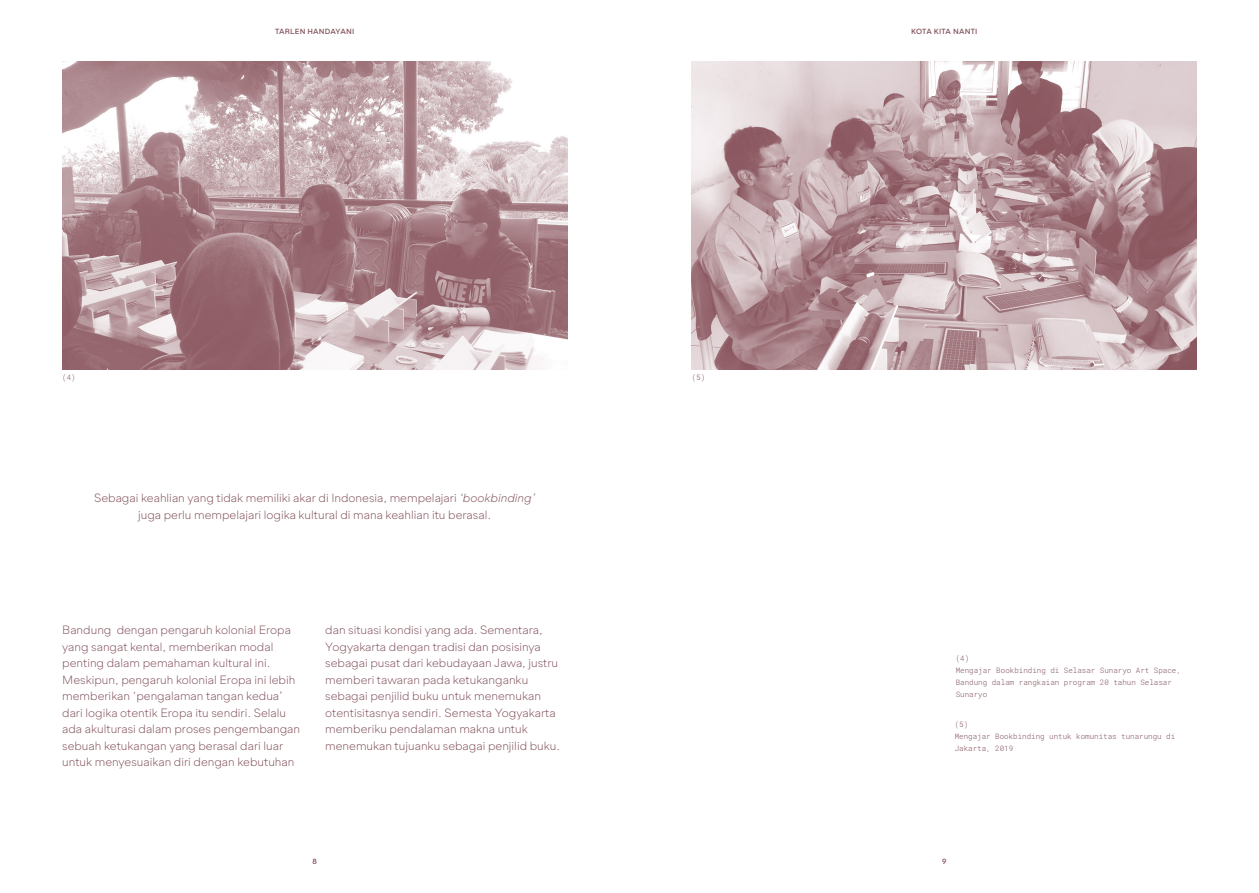
<style>
.page{position:relative;width:1259px;height:893px;background:#fff}
.page>*{position:absolute;margin:0;border:0;box-sizing:border-box;transform-origin:0 0}
.BODY_TEXT{font:300 12px/16.5px "Gramatika";color:#81515a}
.BODY_TEXT-2{font:300 7.5px/12px "Roboto Mono";color:#82545d}
.t1{font:500 7.5px "Gramatika";letter-spacing:.03em;color:#81515a}
.s1{font-style:italic}
</style>
<div class="page">
<img style="left:692px;top:62px;width:504px;height:308px">
<img style="left:62px;top:62px;width:505px;height:308px">
<p class="t1" style="left:275px;top:26px;width:81px">TARLEN HANDAYANI</p>
<p class="BODY_TEXT-2" style="left:62px;top:371px;width:15px">(4)</p>
<p class="BODY_TEXT-2" style="left:691px;top:371px;width:15px">(5)</p>
<p class="BODY_TEXT" style="left:94px;top:490px;width:442px;text-align:center">Sebagai keahlian yang tidak memiliki akar di Indonesia, mempelajari <span class="s1">‘bookbinding’ </span>juga perlu mempelajari logika kultural di mana keahlian itu berasal.</p>
<p class="BODY_TEXT" style="left:62px;top:622px;width:239px">Bandung dengan pengaruh kolonial Eropa yang sangat kental, memberikan modal penting dalam pemahaman kultural ini.<br>Meskipun, pengaruh kolonial Eropa ini lebih memberikan ‘pengalaman tangan kedua’ dari logika otentik Eropa itu sendiri. Selalu ada akulturasi dalam proses pengembangan sebuah ketukangan yang berasal dari luar untuk menyesuaikan diri dengan kebutuhan</p>
<p class="BODY_TEXT" style="left:325px;top:622px;width:236px">dan situasi kondisi yang ada. Sementara, Yogyakarta dengan tradisi dan posisinya sebagai pusat dari kebudayaan Jawa, justru memberi tawaran pada ketukanganku sebagai penjilid buku untuk menemukan otentisitasnya sendiri. Semesta Yogyakarta memberiku pendalaman makna untuk menemukan tujuanku sebagai penjilid buku.</p>
<p class="t1" style="left:911px;top:26px;width:68px">KOTA KITA NANTI</p>
<p class="BODY_TEXT-2" style="left:956px;top:652px;width:15px">(4)</p>
<p class="BODY_TEXT-2" style="left:956px;top:664px;width:227px">Mengajar Bookbinding di Selasar Sunaryo Art Space,<br>Bandung dalam rangkaian program 20 tahun Selasar<br>Sunaryo</p>
<p class="BODY_TEXT-2" style="left:954px;top:718px;width:15px">(5)</p>
<p class="BODY_TEXT-2" style="left:954px;top:730px;width:222px">Mengajar Bookbinding untuk komunitas tunarungu di<br>Jakarta, 2019</p>
<p class="t1" style="left:312px;top:856px;width:6px">8</p>
<p class="t1" style="left:942px;top:856px;width:6px">9</p>
</div>
